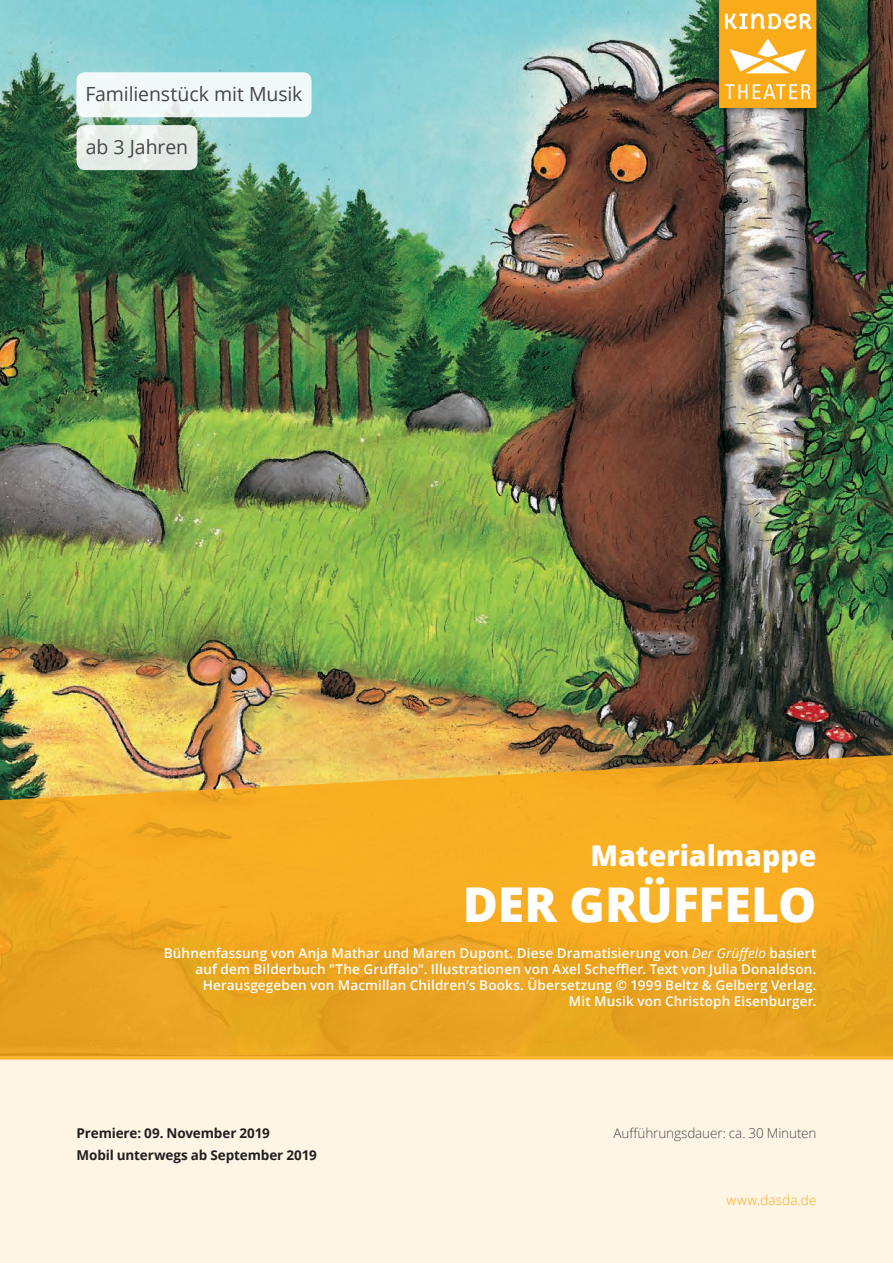
<style>
.page{position:relative;width:893px;height:1263px;background:#fff}
.page>*{position:absolute;margin:0;border:0;box-sizing:border-box;transform-origin:0 0}
.t1{font:800 48px "Open Sans";letter-spacing:-.005em;color:#fff}
.t2{font:800 28.5px "Open Sans";color:#fff}
.t3{font:19.5px "Open Sans";letter-spacing:-.005em;color:#454647}
.t4{font:600 13.5px/16.2px "Open Sans";letter-spacing:.01em;color:#fff;text-align:right}
.t5{font:700 13.5px/22.5px "Open Sans";letter-spacing:-.005em;color:#231f20}
.t6{font:300 13.5px "Open Sans";letter-spacing:-.01em;color:#454647}
.t7{font:300 13.5px "Open Sans";letter-spacing:.01em;color:#faab1a}
.s1{font-weight:400;font-style:italic}
</style>
<div class="page">
<div style="left:0;top:1058px;width:893px;height:205px;background:#fef5e5"></div>
<img style="left:0;top:0;width:893px;height:755px">
<svg style="left:0;top:755px;width:893px;height:304px;background:#eca825"></svg>
<div style="left:77px;top:72px;width:234px;height:45px;background:#f0f9f9;border-radius:9px"></div>
<svg style="left:77px;top:125px;width:121px;height:45px;background:#e5ece7"></svg>
<div style="left:711px;top:0;width:115px;height:118px;background:#231f20;opacity:.66"></div>
<svg style="left:719px;top:0;width:97px;height:108px"></svg>
<h3 class="t3" style="left:86px;top:81px;width:219px">Familienstück mit Musik</h3>
<h3 class="t3" style="left:86px;top:134px;width:104px">ab 3 Jahren</h3>
<h2 class="t2" style="left:590px;top:834px;width:227px">Materialmappe</h2>
<h1 class="t1" style="left:463px;top:868px;width:355px">DER GRÜFFELO</h1>
<p class="t4" style="left:164px;top:944px;width:654px">Bühnenfassung von Anja Mathar und Maren Dupont. Diese Dramatisierung von <span class="s1">Der Grüffelo</span> basiert auf dem Bilderbuch "The Gruffalo". Illustrationen von Axel Scheffler. Text von Julia Donaldson.<br>Herausgegeben von Macmillan Children’s Books. Übersetzung © 1999 Beltz &amp; Gelberg Verlag.<br>Mit Musik von Christoph Eisenburger.</p>
<p class="t5" style="left:77px;top:1121px;width:242px">Premiere: 09. November 2019<br>Mobil unterwegs ab September 2019</p>
<p class="t6" style="left:613px;top:1123px;width:204px">Aufführungsdauer: ca. 30 Minuten</p>
<p class="t7" style="left:726px;top:1191px;width:91px">www.dasda.de</p>
</div>
